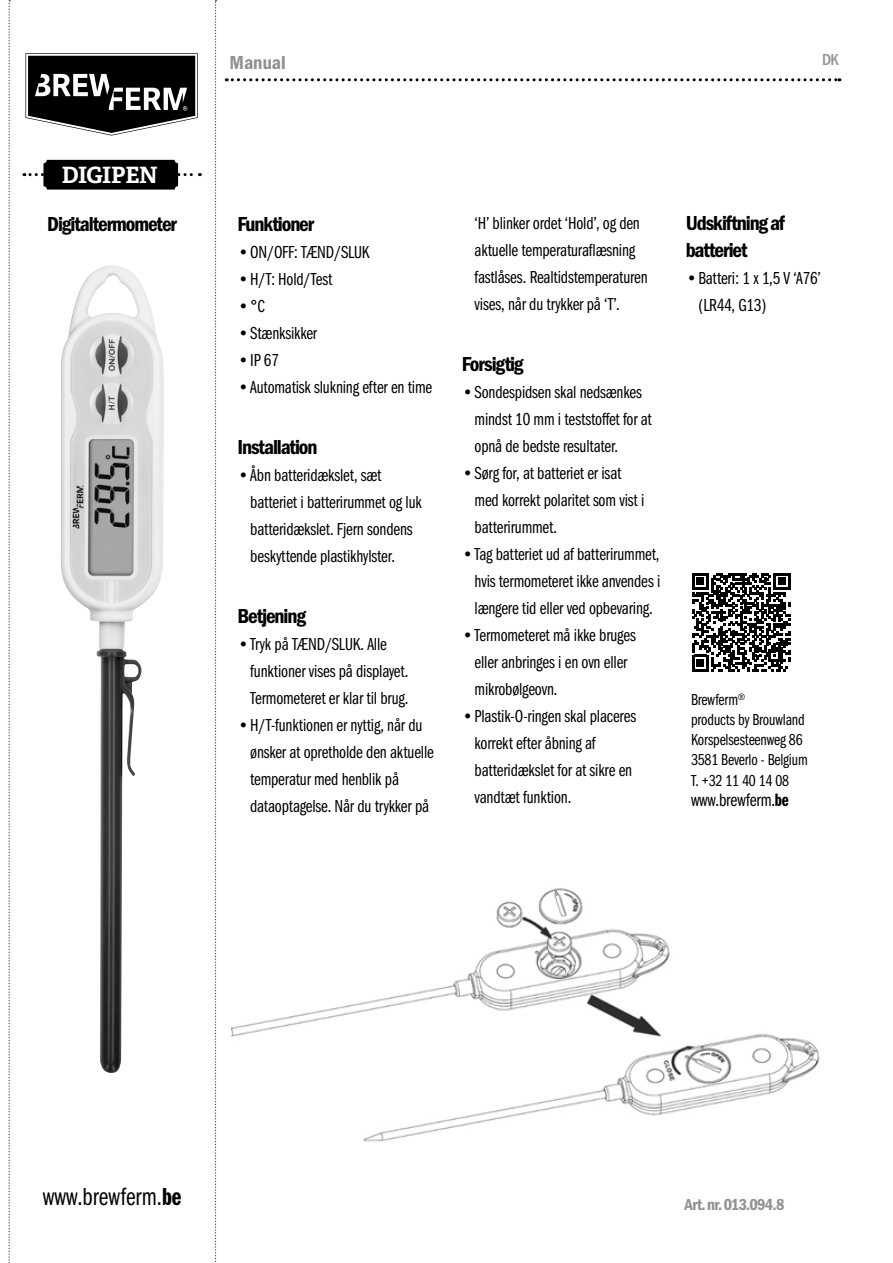
<style>
.page{position:relative;width:893px;height:1263px;background:#fff}
.page>*{position:absolute;margin:0;border:0;box-sizing:border-box;transform-origin:0 0}
.t1{font:25.5px "Franklin Gothic URW Com Boo";color:#000}
.t2{font:700 22.5px "Adelle PE";letter-spacing:-.02em;color:#fff}
.t3{font:21px/27px "Franklin Gothic URW Con Dem";letter-spacing:-.055em;color:#000}
.t4{font:19.5px "Franklin Gothic URW Con Dem";letter-spacing:-.005em;color:#929292}
.t5{font:18.45px "Franklin Gothic URW Com Boo";letter-spacing:-.01em;color:#000}
.t6{font:18px/27px "Franklin Gothic URW Com Boo";letter-spacing:-.01em;color:#000}
.t7{font:16.5px/20.1px "Franklin Gothic URW Com Boo";letter-spacing:-.01em;color:#000}
.t8{font:16.5px "Franklin Gothic URW Con Dem";letter-spacing:-.045em;color:#929292}
.t9{font:500 16.5px "Franklin Gothic URW Con";color:#929292}
.s1{font-family:"Franklin Gothic URW Com Dem"}
</style>
<div class="page">
<svg style="left:24px;top:173px;width:176px;height:3px"></svg>
<div style="left:43px;top:160px;width:135px;height:30px;background:#000;border-radius:3px"></div>
<svg style="left:25px;top:53px;width:173px;height:83px"></svg>
<svg style="left:215px;top:0;width:1px;height:1262px"></svg>
<svg style="left:9px;top:0;width:1px;height:1263px"></svg>
<img style="left:61px;top:265px;width:103px;height:808px">
<svg style="left:226px;top:78px;width:614px;height:3px"></svg>
<svg style="left:692px;top:573px;width:98px;height:98px"></svg>
<img style="left:231px;top:888px;width:589px;height:254px">
<p class="t2" style="left:62px;top:159px;width:98px">DIGIPEN</p>
<p class="t3" style="left:47px;top:209px;width:131px">Digitaltermometer</p>
<p class="t4" style="left:230px;top:49px;width:58px">Manual</p>
<p class="t9" style="left:822px;top:49px;width:18px">DK</p>
<p class="t3" style="left:237px;top:210px;width:78px">Funktioner</p>
<p class="t6" style="left:237px;top:239px;width:134px">•ON/OFF: TÆND/SLUK</p>
<p class="t6" style="left:237px;top:266px;width:97px">•H/T: Hold/Test</p>
<p class="t6" style="left:237px;top:293px;width:29px">•°C</p>
<p class="t6" style="left:237px;top:320px;width:81px">•Stænksikker</p>
<p class="t6" style="left:237px;top:347px;width:43px">•IP 67</p>
<p class="t6" style="left:237px;top:374px;width:196px">•Automatisk slukning efter en time</p>
<p class="t3" style="left:237px;top:433px;width:82px">Installation</p>
<p class="t6" style="left:250px;top:462px;width:173px;text-indent:-13px">•Åbn batteridækslet, sæt batteriet i batterirummet og luk batteridækslet. Fjern sondens beskyttende plastikhylster.</p>
<p class="t3" style="left:237px;top:602px;width:70px">Betjening</p>
<p class="t6" style="left:250px;top:631px;width:160px;text-indent:-13px">•Tryk på TÆND/SLUK. Alle funktioner vises på displayet.<br>Termometeret er klar til brug.</p>
<p class="t6" style="left:250px;top:712px;width:185px;text-indent:-13px">•H/T-funktionen er nyttig, når du ønsker at opretholde den aktuelle temperatur med henblik på dataoptagelse. Når du trykker på</p>
<p class="t6" style="left:475px;top:209px;width:175px">‘H’ blinker ordet ‘Hold’, og den aktuelle temperaturaflæsning fastlåses. Realtidstemperaturen vises, når du trykker på ‘T’.</p>
<p class="t3" style="left:462px;top:349px;width:63px">Forsigtig</p>
<p class="t6" style="left:475px;top:379px;width:179px;text-indent:-13px">•Sondespidsen skal nedsænkes mindst 10 mm i teststoffet for at opnå de bedste resultater.</p>
<p class="t6" style="left:475px;top:460px;width:171px;text-indent:-13px">•Sørg for, at batteriet er isat med korrekt polaritet som vist i batterirummet.</p>
<p class="t6" style="left:475px;top:541px;width:187px;text-align:justify;text-indent:-13px">•Tag batteriet ud af batterirummet, hvis termometeret ikke anvendes i længere tid eller ved opbevaring.</p>
<p class="t6" style="left:475px;top:622px;width:163px;text-indent:-13px">•Termometeret må ikke bruges eller anbringes i en ovn eller mikrobølgeovn.</p>
<p class="t6" style="left:475px;top:703px;width:163px;text-indent:-13px">•Plastik-O-ringen skal placeres korrekt efter åbning af batteridækslet for at sikre en vandtæt funktion.</p>
<p class="t3" style="left:686px;top:208px;width:101px">Udskiftning af batteriet</p>
<p class="t6" style="left:698px;top:265px;width:124px;text-indent:-13px">•Batteri: 1 x 1,5 V ‘A76’ (LR44, G13)</p>
<p class="t7" style="left:691px;top:690px;width:118px">Brewferm<sup>®<br></sup>products by Brouwland<br>Korspelsesteenweg 86<br>3581 Beverlo - Belgium<br>T. +32 11 40 14 08</p>
<p class="t5" style="left:691px;top:790px;width:99px">www.brewferm.<span class="s1">be</span></p>
<h1 class="t1" style="left:43px;top:1183px;width:140px">www.brewferm.<span class="s1">be</span></h1>
<p class="t8" style="left:684px;top:1193px;width:101px">Art. nr. 013.094.8</p>
</div>
